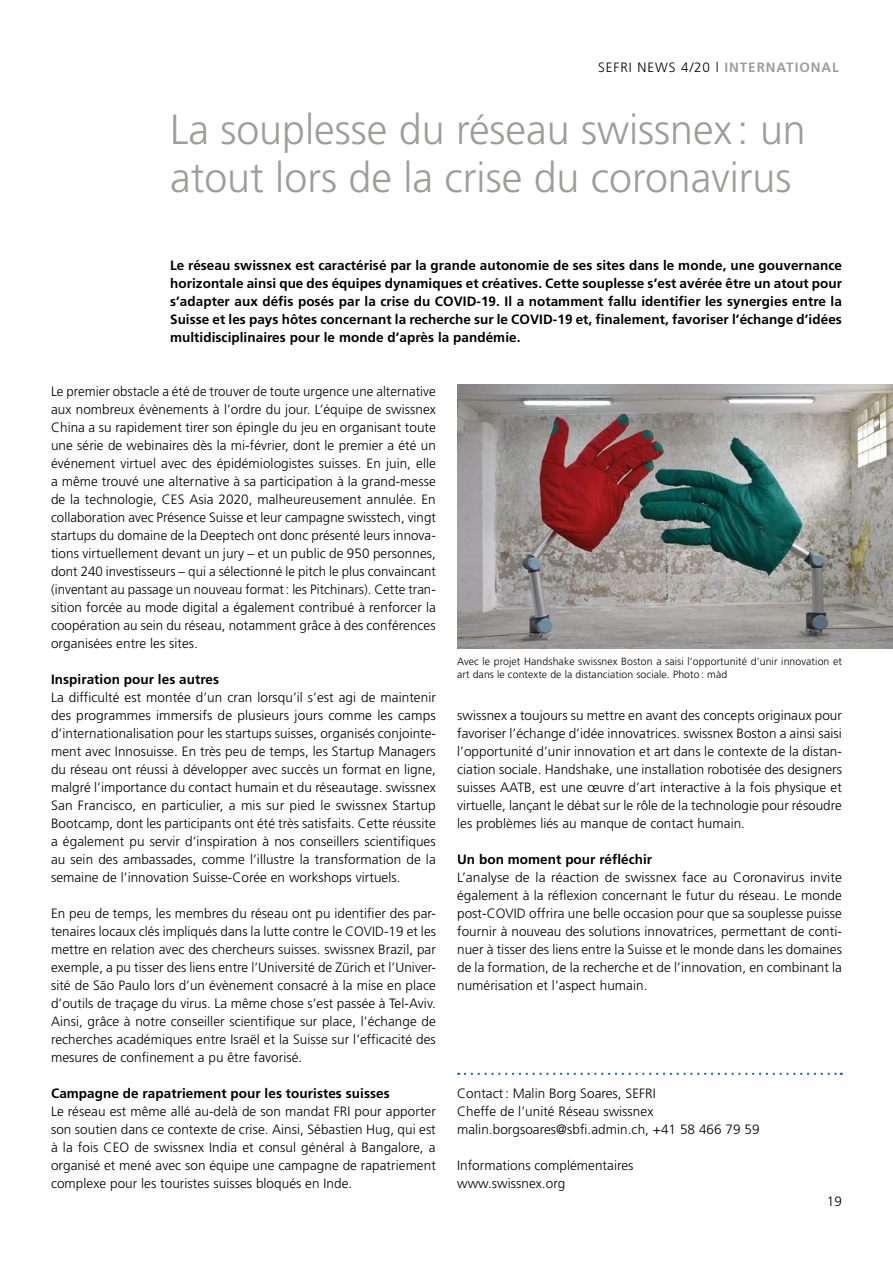
<style>
.page{position:relative;width:893px;height:1263px;background:#fff}
.page>*{position:absolute;margin:0;border:0;box-sizing:border-box;transform-origin:0 0}
.t1{font:300 42px/48px "Frutiger LT Std";color:#9d9d9c}
.t2{font:300 13.5px/18px "Frutiger LT Std";letter-spacing:.005em;color:#000;text-align:justify}
.t3{font:700 13.5px/18px "Frutiger LT Std";letter-spacing:.005em;color:#000;text-align:justify}
.t4{font:300 13.5px "Frutiger LT Std";letter-spacing:.07em;color:#000}
.t5{font:300 10.5px/13.5px "Frutiger LT Std";letter-spacing:.01em;color:#000}
.s1{font-weight:700;color:#9d9d9c}
</style>
<div class="page">
<img style="left:457px;top:385px;width:436px;height:263px">
<svg style="left:465px;top:1073px;width:377px;height:2px"></svg>
<p class="t4" style="left:598px;top:60px;width:242px">SEFRI NEWS 4/20 l <span class="s1">INTERNATIONAL</span></p>
<h1 class="t1" style="left:170px;top:106px;width:637px">La souplesse du réseau swissnex: un atout lors de la crise du coronavirus</h1>
<p class="t3" style="left:170px;top:256px;width:673px">Le réseau swissnex est caractérisé par la grande autonomie de ses sites dans le monde, une gouvernance horizontale ainsi que des équipes dynamiques et créatives. Cette souplesse s’est avérée être un atout pour s’adapter aux défis posés par la crise du COVID-19. Il a notamment fallu identifier les synergies entre la Suisse et les pays hôtes concernant la recherche sur le COVID-19 et, finalement, favoriser l’échange d’idées multidisciplinaires pour le monde d’après la pandémie.</p>
<p class="t2" style="left:51px;top:383px;width:386px">Le premier obstacle a été de trouver de toute urgence une alternative aux nombreux évènements à l’ordre du jour. L’équipe de swissnex China a su rapidement tirer son épingle du jeu en organisant toute une série de webinaires dès la mi-février, dont le premier a été un événement virtuel avec des épidémiologistes suisses. En juin, elle a même trouvé une alternative à sa participation à la grand-messe de la technologie, CES Asia 2020, malheureusement annulée. En collaboration avec Présence Suisse et leur campagne swisstech, vingt startups du domaine de la Deeptech ont donc présenté leurs innova&shy;tions virtuellement devant un jury – et un public de 950 personnes, dont 240 investisseurs – qui a sélectionné le pitch le plus convaincant (inventant au passage un nouveau format : les Pitchinars). Cette tran&shy;sition forcée au mode digital a également contribué à renforcer la coopération au sein du réseau, notamment grâce à des conférences organisées entre les sites.</p>
<p class="t3" style="left:51px;top:670px;width:170px">Inspiration pour les autres</p>
<p class="t2" style="left:51px;top:689px;width:386px">La difficulté est montée d’un cran lorsqu’il s’est agi de maintenir des programmes immersifs de plusieurs jours comme les camps d’internationalisation pour les startups suisses, organisés conjointe&shy;ment avec Innosuisse. En très peu de temps, les Startup Managers du réseau ont réussi à développer avec succès un format en ligne, malgré l’importance du contact humain et du réseautage. swissnex San Francisco, en particulier, a mis sur pied le swissnex Startup Bootcamp, dont les participants ont été très satisfaits. Cette réussite a également pu servir d’inspiration à nos conseillers scientifiques au sein des ambassades, comme l’illustre la transformation de la semaine de l’innovation Suisse-Corée en workshops virtuels.</p>
<p class="t2" style="left:51px;top:905px;width:386px">En peu de temps, les membres du réseau ont pu identifier des par&shy;tenaires locaux clés impliqués dans la lutte contre le COVID-19 et les mettre en relation avec des chercheurs suisses. swissnex Brazil, par exemple, a pu tisser des liens entre l’Université de Zürich et l’Univer&shy;sité de São Paulo lors d’un évènement consacré à la mise en place d’outils de traçage du virus. La même chose s’est passée à Tel-Aviv.<br>Ainsi, grâce à notre conseiller scientifique sur place, l’échange de recherches académiques entre Israël et la Suisse sur l’efficacité des mesures de confinement a pu être favorisé.</p>
<p class="t3" style="left:51px;top:1084px;width:340px">Campagne de rapatriement pour les touristes suisses</p>
<p class="t2" style="left:51px;top:1103px;width:386px">Le réseau est même allé au-delà de son mandat FRI pour apporter son soutien dans ce contexte de crise. Ainsi, Sébastien Hug, qui est à la fois CEO de swissnex India et consul général à Bangalore, a organisé et mené avec son équipe une campagne de rapatriement complexe pour les touristes suisses bloqués en Inde.</p>
<p class="t5" style="left:457px;top:655px;width:386px">Avec le projet Handshake swissnex Boston a saisi l’opportunité d’unir innovation et art dans le contexte de la distanciation sociale. Photo : màd</p>
<p class="t2" style="left:457px;top:707px;width:386px">swissnex a toujours su mettre en avant des concepts originaux pour favoriser l’échange d’idée innovatrices. swissnex Boston a ainsi saisi l’opportunité d’unir innovation et art dans le contexte de la distan&shy;ciation sociale. Handshake, une installation robotisée des designers suisses AATB, est une œuvre d’art interactive à la fois physique et virtuelle, lançant le débat sur le rôle de la technologie pour résoudre les problèmes liés au manque de contact humain.</p>
<p class="t3" style="left:457px;top:850px;width:197px">Un bon moment pour réfléchir</p>
<p class="t2" style="left:457px;top:869px;width:386px">L’analyse de la réaction de swissnex face au Coronavirus invite également à la réflexion concernant le futur du réseau. Le monde post-COVID offrira une belle occasion pour que sa souplesse puisse fournir à nouveau des solutions innovatrices, permettant de conti&shy;nuer à tisser des liens entre la Suisse et le monde dans les domaines de la formation, de la recherche et de l’innovation, en combinant la numérisation et l’aspect humain.</p>
<p class="t2" style="left:457px;top:1085px;width:304px;text-align:left">Contact: Malin Borg Soares, SEFRI<br>Cheffe de l’unité Réseau swissnex malin.borgsoares@sbfi.admin.ch, +41 58 466 79 59</p>
<p class="t2" style="left:457px;top:1157px;width:178px">Informations complémentaires www.swissnex.org</p>
<p class="t2" style="left:827px;top:1193px;width:17px">19</p>
</div>
